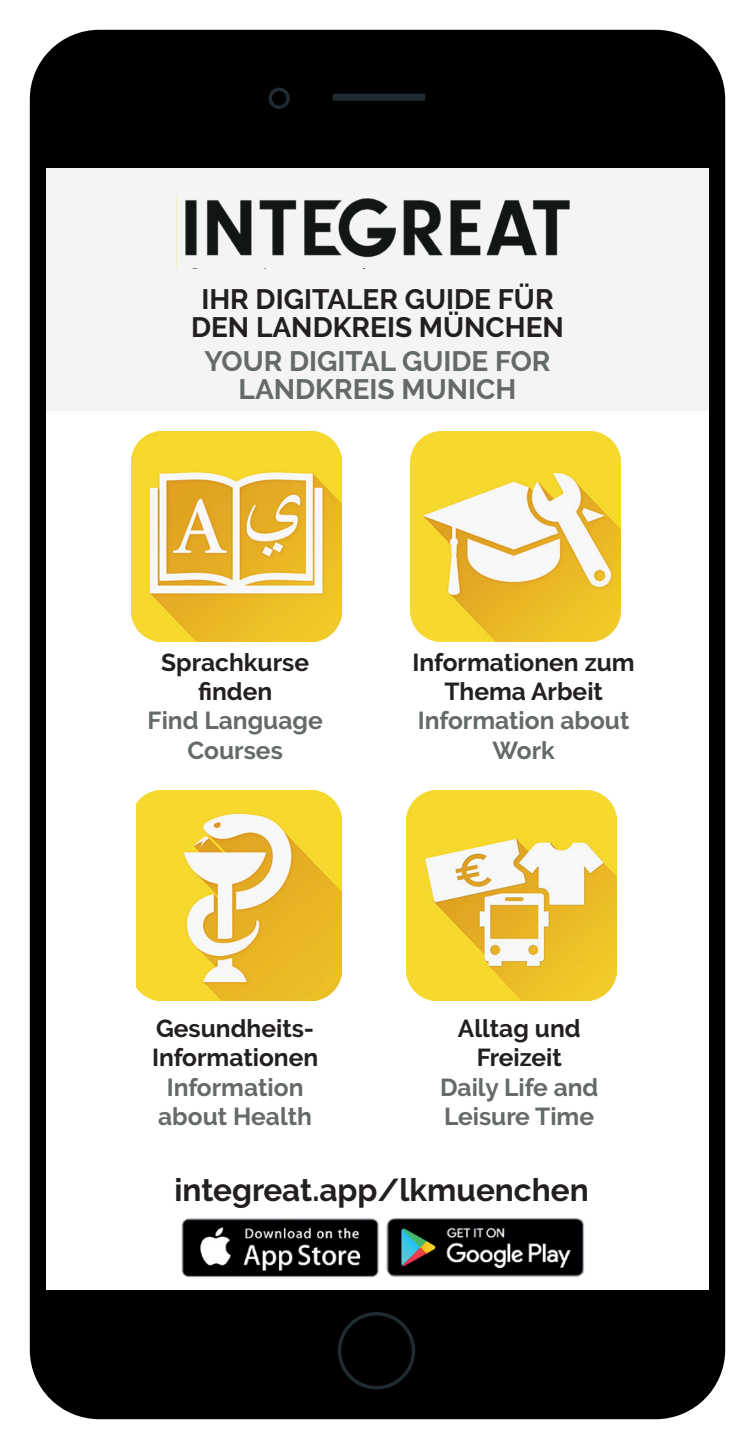
<style>
.page{position:relative;width:755px;height:1449px;background:#fff}
.page>*{position:absolute;margin:0;border:0;box-sizing:border-box;transform-origin:0 0}
.t1{font:700 31.5px "Raleway";color:#231f20}
.t2{font:700 28px/28px "Raleway";color:#231f20;text-align:center}
.t3{font:700 28px/28px "Raleway";color:#646969;text-align:center}
.t4{font:700 24.5px/29.4px "Raleway";color:#231f20;text-align:center}
.t5{font:700 24.5px/29.4px "Raleway";color:#646969;text-align:center}
</style>
<div class="page">
<div style="left:30px;top:30px;width:694px;height:1389px;background:#000;border-radius:69px"></div>
<div style="left:46px;top:169px;width:662px;height:1121px;background:#fff"></div>
<div style="left:337px;top:1312px;width:78px;height:77px;border:4px solid #202b30;border-radius:50%"></div>
<div style="left:332px;top:94px;width:93px;height:7px;background:#202b30"></div>
<div style="left:268px;top:88px;width:21px;height:21px;border:4px solid #202b30;border-radius:50%"></div>
<img style="left:406px;top:790px;width:210px;height:211px">
<img style="left:410px;top:431px;width:210px;height:211px">
<img style="left:136px;top:790px;width:205px;height:211px">
<img style="left:131px;top:431px;width:210px;height:211px">
<div style="left:46px;top:169px;width:662px;height:242px;background:#f4f4f4"></div>
<img style="left:181px;top:1218px;width:193px;height:60px">
<img style="left:374px;top:1218px;width:211px;height:59px">
<img style="left:185px;top:198px;width:385px;height:60px">
<p class="t2" style="left:191px;top:285px;width:374px">IHR DIGITALER GUIDE FÜR<br>DEN LANDKREIS MÜNCHEN</p>
<p class="t3" style="left:204px;top:347px;width:347px">YOUR DIGITAL GUIDE FOR<br>LANDKREIS MUNICH</p>
<p class="t4" style="left:161px;top:647px;width:149px">Sprachkurse finden</p>
<p class="t5" style="left:147px;top:706px;width:176px">Find Language<br>Courses</p>
<p class="t4" style="left:412px;top:647px;width:223px">Informationen zum<br>Thema Arbeit</p>
<p class="t5" style="left:417px;top:706px;width:213px">Information about<br>Work</p>
<p class="t4" style="left:152px;top:1014px;width:167px;text-align:left">Gesundheits-<br>Informationen</p>
<p class="t5" style="left:158px;top:1072px;width:155px">Information about Health</p>
<p class="t4" style="left:457px;top:1014px;width:124px">Alltag und<br>Freizeit</p>
<p class="t5" style="left:439px;top:1072px;width:160px;text-align:left">Daily Life and<br>Leisure Time</p>
<p class="t1" style="left:174px;top:1171px;width:415px">integreat.app/lkmuenchen</p>
</div>
